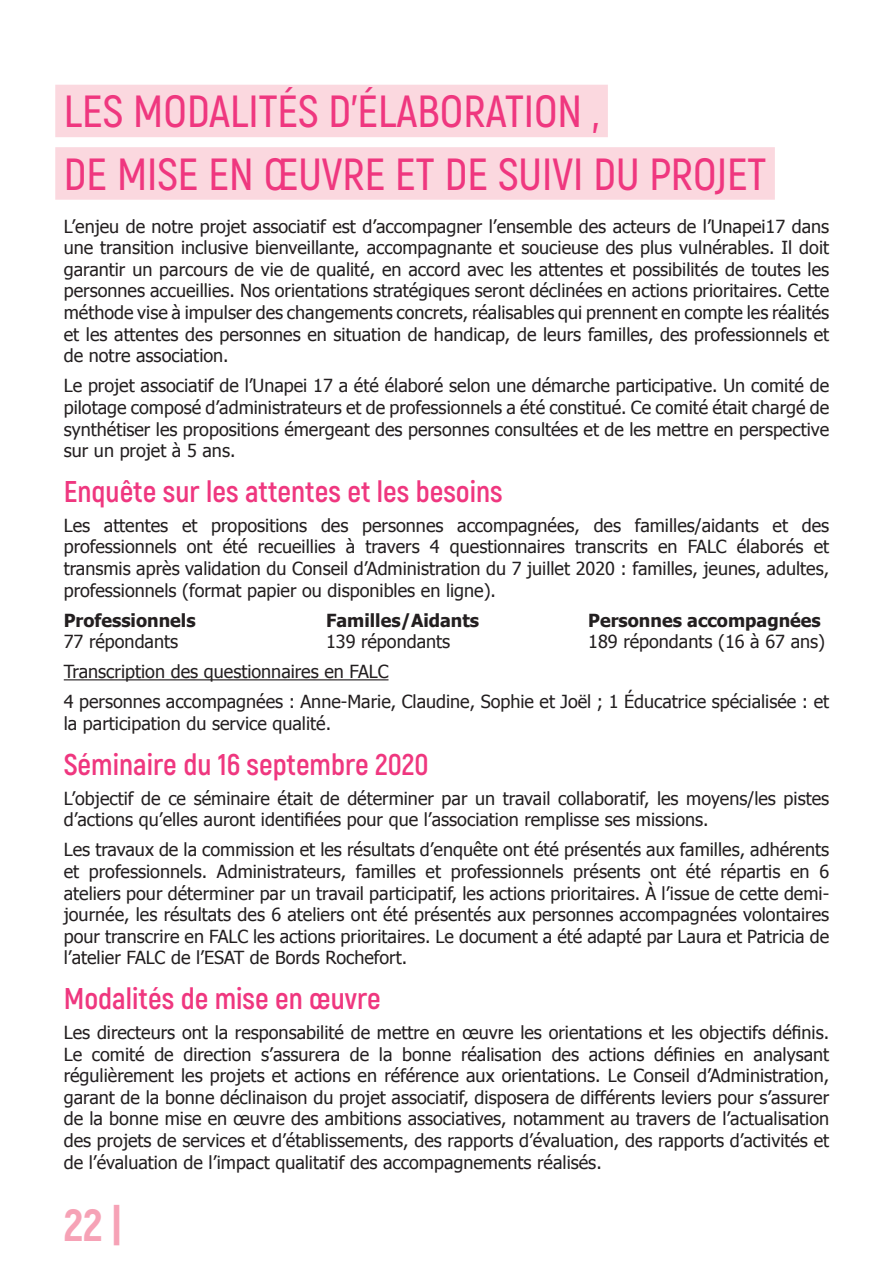
<style>
.page{position:relative;width:893px;height:1263px;background:#fff}
.page>*{position:absolute;margin:0;border:0;box-sizing:border-box;transform-origin:0 0}
.t1{font:600 45px/62.6px "Akrobat";color:#ef377f}
.t2{font:800 45px "Akrobat";color:#f6a2b6}
.t3{font:700 30px "Akrobat";color:#ef377f}
.t4{font:18px/21.6px "Tahoma";color:#231f20;text-align:justify}
.t5{font:700 18px "Tahoma";color:#231f20}
</style>
<div class="page">
<div style="left:55px;top:85px;width:553px;height:52px;background:#fbd8df"></div>
<div style="left:55px;top:147px;width:720px;height:53px;background:#fbd8df"></div>
<hr style="left:64px;top:679px;width:324px;height:1px;background:#231f20">
<h1 class="t1" style="left:64px;top:80px;width:704px">LES MODALITÉS D’ÉLABORATION ,<br>DE MISE EN ŒUVRE ET DE SUIVI DU PROJET</h1>
<p class="t4" style="left:64px;top:214px;width:767px">L’enjeu de notre projet associatif est d’accompagner l’ensemble des acteurs de l’Unapei17 dans une transition inclusive bienveillante, accompagnante et soucieuse des plus vulnérables. Il doit garantir un parcours de vie de qualité, en accord avec les attentes et possibilités de toutes les personnes accueillies. Nos orientations stratégiques seront déclinées en actions prioritaires. Cette méthode vise à impulser des changements concrets, réalisables qui prennent en compte les réalités et les attentes des personnes en situation de handicap, de leurs familles, des professionnels et de notre association.</p>
<p class="t4" style="left:64px;top:374px;width:767px">Le projet associatif de l’Unapei 17 a été élaboré selon une démarche participative. Un comité de pilotage composé d’administrateurs et de professionnels a été constitué. Ce comité était chargé de synthétiser les propositions émergeant des personnes consultées et de les mettre en perspective sur un projet à 5 ans.</p>
<h2 class="t3" style="left:64px;top:472px;width:440px">Enquête sur les attentes et les besoins</h2>
<p class="t4" style="left:64px;top:514px;width:767px">Les attentes et propositions des personnes accompagnées, des familles/aidants et des professionnels ont été recueillies à travers 4 questionnaires transcrits en FALC élaborés et transmis après validation du Conseil d’Administration du 7 juillet 2020 : familles, jeunes, adultes, professionnels (format papier ou disponibles en ligne).</p>
<p class="t5" style="left:64px;top:607px;width:133px">Professionnels</p>
<p class="t4" style="left:64px;top:630px;width:116px">77 répondants</p>
<p class="t5" style="left:588px;top:607px;width:234px">Personnes accompagnées</p>
<p class="t4" style="left:588px;top:630px;width:238px">189 répondants (16 à 67 ans)</p>
<p class="t4" style="left:64px;top:656px;width:767px;line-height:30.2px">Transcription des questionnaires en FALC<br>4 personnes accompagnées : Anne-Marie, Claudine, Sophie et Joël ; 1 Éducatrice spécialisée : et</p>
<p class="t4" style="left:64px;top:712px;width:269px">la participation du service qualité.</p>
<h2 class="t3" style="left:64px;top:745px;width:366px">Séminaire du 16 septembre 2020</h2>
<p class="t4" style="left:64px;top:786px;width:767px">L’objectif de ce séminaire était de déterminer par un travail collaboratif, les moyens/les pistes d’actions qu’elles auront identifiées pour que l’association remplisse ses missions.</p>
<p class="t4" style="left:64px;top:838px;width:767px">Les travaux de la commission et les résultats d’enquête ont été présentés aux familles, adhérents et professionnels. Administrateurs, familles et professionnels présents ont été répartis en 6 ateliers pour déterminer par un travail participatif, les actions prioritaires. À l’issue de cette demi&shy;journée, les résultats des 6 ateliers ont été présentés aux personnes accompagnées volontaires pour transcrire en FALC les actions prioritaires. Le document a été adapté par Laura et Patricia de l’atelier FALC de l’ESAT de Bords Rochefort.</p>
<h2 class="t3" style="left:64px;top:980px;width:318px">Modalités de mise en œuvre</h2>
<p class="t4" style="left:64px;top:1021px;width:767px">Les directeurs ont la responsabilité de mettre en œuvre les orientations et les objectifs définis.<br>Le comité de direction s’assurera de la bonne réalisation des actions définies en analysant régulièrement les projets et actions en référence aux orientations. Le Conseil d’Administration, garant de la bonne déclinaison du projet associatif, disposera de différents leviers pour s’assurer de la bonne mise en œuvre des ambitions associatives, notamment au travers de l’actualisation des projets de services et d’établissements, des rapports d’évaluation, des rapports d’activités et de l’évaluation de l’impact qualitatif des accompagnements réalisés.</p>
<p class="t5" style="left:326px;top:607px;width:155px">Familles/Aidants</p>
<p class="t4" style="left:326px;top:630px;width:126px">139 répondants</p>
<h1 class="t2" style="left:64px;top:1197px;width:59px">22 |</h1>
</div>
